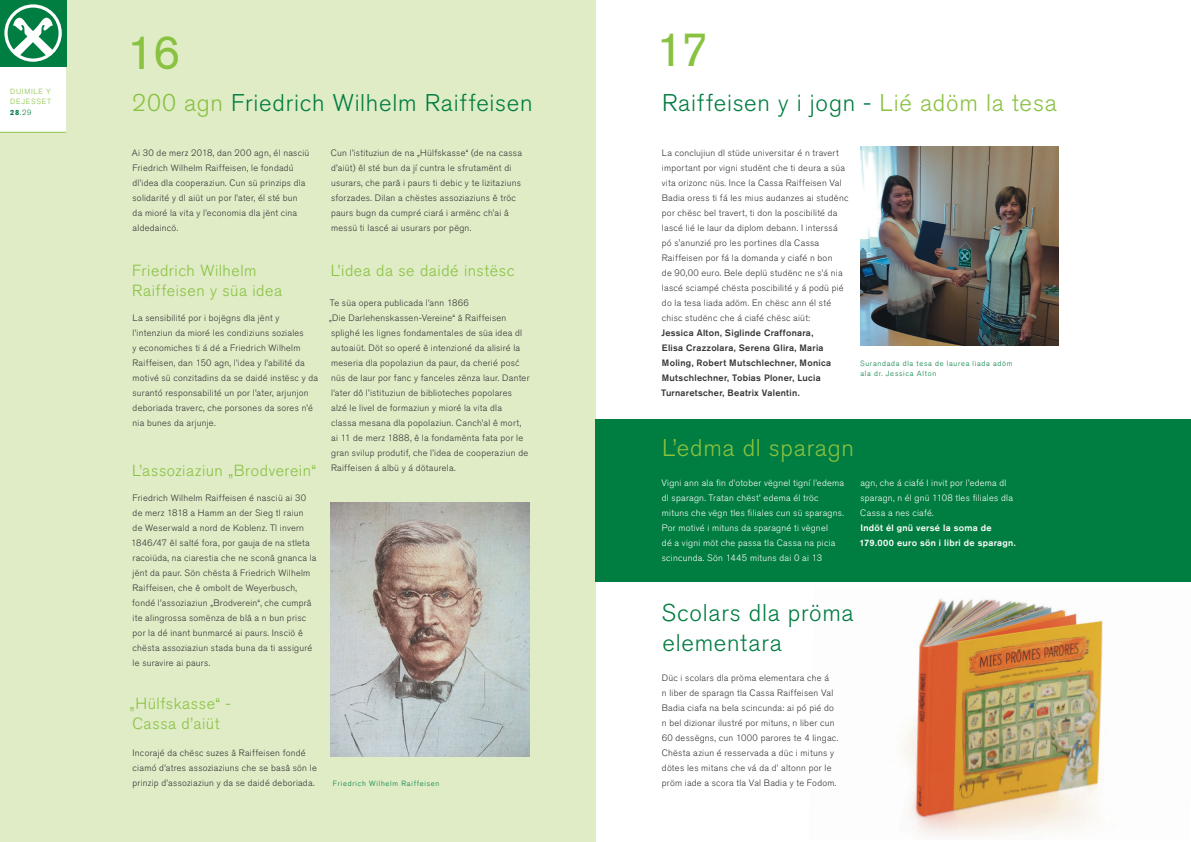
<style>
.page{position:relative;width:1191px;height:842px;background:#fff}
.page>*{position:absolute;margin:0;border:0;box-sizing:border-box;transform-origin:0 0}
.DE_-_GB_Kapitelzahl{font:48px "Akzidenz Grotesk BQ";color:#89c141}
.DE___GB_Header_24pt{font:300 24px/30px "Akzidenz Grotesk BQ";letter-spacing:.03em;color:#007d40}
.DE___GB_Header_24pt-2{font:300 24px "Akzidenz Grotesk BQ";letter-spacing:.03em;color:#89c141}
.DE_-_GB_Body{font:300 16px/20px "Akzidenz Grotesk BQ";letter-spacing:.035em;color:#89c141}
.DE_-_GB_Header_16_pt{font:300 16px/20px "Akzidenz Grotesk BQ";letter-spacing:.035em;color:#89c141}
.DE_-_GB_Body-2{font:300 9.2px/15px "Akzidenz Grotesk BQ";letter-spacing:.025em;color:#343535}
.DE_-_GB_Body-3{font:300 9.2px/15px "Akzidenz Grotesk BQ";letter-spacing:.025em;color:#fff}
.DE___GB_Body_small{font:300 7.5px/10px "Akzidenz Grotesk BQ";letter-spacing:.095em;color:#007d40}
.t1{font:300 7.5px/10px "Akzidenz Grotesk BQ";letter-spacing:.1em;color:#89c141}
.s1{font-weight:700}
.s2{color:#89c141}
.s3{font-family:"Euclid Flex"}
.s4{font-weight:500}
</style>
<div class="page">
<img style="left:902px;top:599px;width:201px;height:238px">
<div style="left:0;top:0;width:595px;height:842px;background:#dfecc6"></div>
<div style="left:595px;top:419px;width:596px;height:163px;background:#007d40"></div>
<img style="left:331px;top:502px;width:198px;height:254px">
<img style="left:860px;top:147px;width:198px;height:198px">
<div style="left:0;top:66px;width:66px;height:66px;background:#fff"></div>
<hr style="left:0;top:132px;width:66px;height:1px;background:#89c141">
<div style="left:0;top:0;width:66px;height:66px;background:#007d40"></div>
<svg style="left:4px;top:4px;width:58px;height:58px"></svg>
<p class="t1" style="left:10px;top:87px;width:43px">DUIMILE Y<br>DEJESSET</p>
<p class="DE___GB_Body_small" style="left:10px;top:108px;width:23px"><span class="s1">28</span>.29</p>
<p class="DE_-_GB_Kapitelzahl" style="left:127px;top:24px;width:55px">16</p>
<p class="DE___GB_Header_24pt" style="left:132px;top:88px;width:402px"><span class="s2">200 agn</span> Friedrich Wilhelm Raiffeisen</p>
<p class="DE_-_GB_Body-2" style="left:132px;top:146px;width:179px">Ai 30 de merz 2018, dan 200 agn, él nasciü Friedrich Wilhelm Raiffeisen, le fondadú dl’idea dla cooperaziun. Cun sü prinzips dla solidarité y dl aiüt un por l’ater, él sté bun<br>da mioré la vita y l’economia dla jënt cina aldedaincö.</p>
<p class="DE_-_GB_Header_16_pt" style="left:132px;top:261px;width:151px">Friedrich Wilhelm<br>Raiffeisen y süa idea</p>
<p class="DE_-_GB_Body-2" style="left:132px;top:311px;width:187px">La sensibilité por i bojëgns dla jënt y l’intenziun da mioré les condiziuns soziales<br>y economiches ti á dé a Friedrich Wilhelm Raiffeisen, dan 150 agn, l’idea y l’abilité da motivé sü conzitadins da se daidé instësc y da surantó responsabilité un por l’ater, arjunjon deboriada traverc, che porsones da sores n’é nia bunes da arjunje.</p>
<p class="DE_-_GB_Body" style="left:132px;top:461px;width:185px">L’assoziaziun „Brodverein“</p>
<p class="DE_-_GB_Body-2" style="left:131px;top:491px;width:187px">Friedrich Wilhelm Raiffeisen é nasciü ai 30 de merz 1818 a Hamm an der Sieg tl raiun<br>de Weserwald a nord de Koblenz. Tl invern 1846/47 êl salté fora, por gauja de na stleta racoiüda, na ciarestia che ne sconâ gnanca la jënt da paur. Sön chësta â Friedrich Wilhelm Raiffeisen, che ê ombolt de Weyerbusch, fondé l’assoziaziun „Brodverein“, che cumprâ ite alingrossa somënza de blâ a n bun prisc por la dé inant bunmarcé ai paurs. Insciö ê chësta assoziaziun stada buna da ti assiguré le suravire ai paurs.</p>
<p class="DE_-_GB_Body" style="left:130px;top:693px;width:103px">„Hülfskasse“ -<br>Cassa d’aiüt</p>
<p class="DE_-_GB_Body-2" style="left:133px;top:746px;width:186px">Incorajé da chësc suzes â Raiffeisen fondé ciamó d’atres assoziaziuns che se basâ sön le prinzip d’assoziaziun y da se daidé deboriada.</p>
<p class="DE_-_GB_Body-2" style="left:331px;top:146px;width:192px">Cun l’istituziun de na „Hülfskasse“ (de na cassa d’aiüt) êl sté bun da jí cuntra le sfrutamënt di usurars, che parâ i paurs ti debic y te lizitaziuns sforzades. Dilan a chëstes assoziaziuns ê tröc paurs bugn da cumpré ciará i armënc ch’ai â messü ti lascé ai usurars por pëgn.</p>
<p class="DE_-_GB_Body" style="left:331px;top:261px;width:185px">L’idea da se daidé instësc</p>
<p class="DE_-_GB_Body-2" style="left:329px;top:296px;width:202px">Te süa opera publicada l’ann 1866<br>„Die Darlehenskassen-Vereine“ â Raiffeisen splighé les lignes fondamentales de süa idea dl autoaiüt. Döt so operé ê intenzioné da alisiré la meseria dla popolaziun da paur, da cherié pos<span class="s3">ć </span>nüs de laur por fanc y fanceles zënza laur. Danter l’ater dô l’istituziun de biblioteches popolares<br>alzé le livel de formaziun y mioré la vita dla<br>classa mesana dla popolaziun. Canch’al ê mort,<br>ai 11 de merz 1888, ê la fondamënta fata por le gran svilup produtif, che l’idea de cooperaziun de Raiffeisen á albü y á dötaurela.</p>
<p class="DE___GB_Body_small" style="left:333px;top:779px;width:108px">Friedrich Wilhelm Raiffeisen</p>
<p class="DE_-_GB_Kapitelzahl" style="left:656px;top:21px;width:54px">17</p>
<p class="DE___GB_Header_24pt" style="left:662px;top:88px;width:396px">Raiffeisen y i jogn - <span class="s2">Lié adöm la tesa</span></p>
<p class="DE_-_GB_Body-2" style="left:661px;top:146px;width:189px">La conclujiun dl stüde universitar é n travert important por vigni studënt che ti deura a süa vita orizonc nüs. Ince la Cassa Raiffeisen Val Badia oress ti fá les mius audanzes ai studënc por chësc bel travert, ti don la poscibilité da lascé lié le laur da diplom debann. I interssá pó s'anunzié pro les portines dla Cassa Raiffeisen por fá la domanda y ciafé n bon<br>de 90,00 euro. Bele deplü studënc ne s’á nia lascé sciampé chësta poscibilité y á podü pié do la tesa liada adöm. En chësc ann él sté chisc studënc che á ciafé chësc aiüt:<br><span class="s4">Jessica Alton, Siglinde Craffonara,<br>Elisa Crazzolara, Serena Glira, Maria Moling, Robert Mutschlechner, Monica Mutschlechner, Tobias Ploner, Lucia Turnaretscher, Beatrix Valentin.</span></p>
<p class="DE___GB_Body_small" style="left:860px;top:359px;width:154px">Surandada dla tesa de laurea liada adöm ala dr. Jessica Alton</p>
<p class="DE___GB_Header_24pt-2" style="left:662px;top:434px;width:193px">L’edma dl sparagn</p>
<p class="DE_-_GB_Body-3" style="left:661px;top:476px;width:184px">Vigni ann ala fin d’otober vëgnel tigní l’edema dl sparagn. Tratan chëst’ edema él tröc mituns che vëgn tles filiales cun sü sparagns.<br>Por motivé i mituns da sparagné ti vëgnel<br>dé a vigni möt che passa tla Cassa na picia scincunda. Sön 1445 mituns dai 0 ai 13</p>
<p class="DE_-_GB_Body-3" style="left:859px;top:476px;width:158px">agn, che á ciafé l invit por l’edema dl sparagn, n él gnü 1108 tles filiales dla<br>Cassa a nes ciafé.<br><span class="s4">Indöt él gnü versé la soma de<br>179.000 euro sön i libri de sparagn.</span></p>
<p class="DE___GB_Header_24pt" style="left:661px;top:598px;width:194px">Scolars dla pröma elementara</p>
<p class="DE_-_GB_Body-2" style="left:661px;top:671px;width:178px">Düc i scolars dla pröma elementara che á<br>n liber de sparagn tla Cassa Raiffeisen Val Badia ciafa na bela scincunda: ai pó pié do n bel dizionar ilustré por mituns, n liber cun 60 dessëgns, cun 1000 parores te 4 lingac.<br>Chësta aziun é resservada a düc i mituns y dötes les mitans che vá da d’ altonn por le pröm iade a scora tla Val Badia y te Fodom.</p>
</div>
